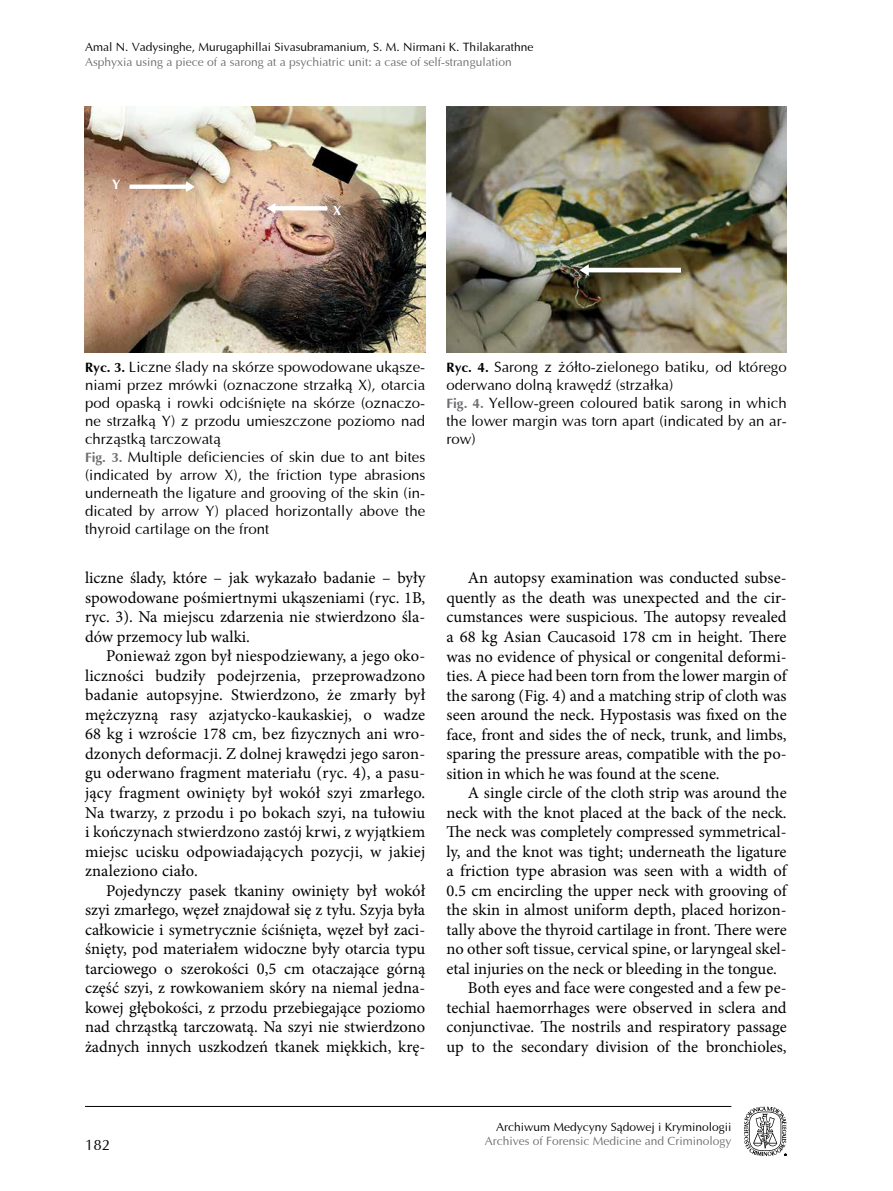
<style>
.page{position:relative;width:893px;height:1191px;background:#fff}
.page>*{position:absolute;margin:0;border:0;box-sizing:border-box;transform-origin:0 0}
.t1{font:16.5px/19.5px "Minion Pro";color:#000;text-align:justify}
.t2{font:15px/18px "Ottawa";color:#000}
.t3{font:700 13.5px "Ottawa";color:#fff}
.t4{font:12px "Ottawa";color:#6d6e71}
.t5{font:12px "Ottawa";color:#000}
.s1{font-weight:700;font-size:13.5px}
.s2{font-weight:700;font-size:13.5px;color:#6d6e71}
</style>
<div class="page">
<hr style="left:85px;top:1106px;width:646px;height:1px;background:#000">
<svg style="left:744px;top:1106px;width:43px;height:50px"></svg>
<img style="left:85px;top:106px;width:340px;height:247px">
<img style="left:130px;top:181px;width:65px;height:11px">
<img style="left:267px;top:203px;width:60px;height:11px">
<img style="left:446px;top:106px;width:341px;height:247px">
<img style="left:579px;top:264px;width:102px;height:12px">
<p class="t5" style="left:85px;top:40px;width:450px">Amal N. Vadysinghe, Murugaphillai Sivasubramanium, S. M. Nirmani K. Thilakarathne</p>
<p class="t4" style="left:85px;top:54px;width:428px">Asphyxia using a piece of a sarong at a psychiatric unit: a case of self-strangulation</p>
<p class="t3" style="left:112px;top:175px;width:10px">Y</p>
<p class="t3" style="left:333px;top:202px;width:10px">X</p>
<p class="t2" style="left:85px;top:358px;width:342px"><span class="s1">Ryc. 3.</span> Liczne ślady na skórze spowodowane ukąsze&shy;niami przez mrówki (oznaczone strzałką X), otarcia pod opaską i rowki odciśnięte na skórze (oznaczo&shy;ne strzałką Y) z przodu umieszczone poziomo nad chrząstką tarczowatą<br><span class="s2">Fig. 3.</span> Multiple deficiencies of skin due to ant bites (indicated by arrow X), the friction type abrasions underneath the ligature and grooving of the skin (in&shy;dicated by arrow Y) placed horizontally above the thyroid cartilage on the front</p>
<p class="t2" style="left:446px;top:358px;width:342px"><span class="s1">Ryc. 4.</span> Sarong z żółto-zielonego batiku, od którego oderwano dolną krawędź (strzałka)<br><span class="s2">Fig. 4.</span> Yellow-green coloured batik sarong in which the lower margin was torn apart (indicated by an ar&shy;row)</p>
<p class="t1" style="left:85px;top:568px;width:342px">liczne ślady, które – jak wykazało badanie – były spowodowane pośmiertnymi ukąszeniami (ryc. 1B, ryc. 3). Na miejscu zdarzenia nie stwierdzono śla&shy;dów przemocy lub walki.</p>
<p class="t1" style="left:85px;top:646px;width:342px;text-indent:21px">Ponieważ zgon był niespodziewany, a jego oko&shy;liczności budziły podejrzenia, przeprowadzono badanie autopsyjne. Stwierdzono, że zmarły był mężczyzną rasy azjatycko-kaukaskiej, o wadze 68 kg i wzroście 178 cm, bez fizycznych ani wro&shy;dzonych deformacji. Z dolnej krawędzi jego saron&shy;gu oderwano fragment materiału (ryc. 4), a pasu&shy;jący fragment owinięty był wokół szyi zmarłego.<br>Na twarzy, z przodu i po bokach szyi, na tułowiu i kończynach stwierdzono zastój krwi, z wyjątkiem miejsc ucisku odpowiadających pozycji, w jakiej znaleziono ciało.</p>
<p class="t1" style="left:85px;top:880px;width:342px;text-indent:21px">Pojedynczy pasek tkaniny owinięty był wokół szyi zmarłego, węzeł znajdował się z tyłu. Szyja była całkowicie i symetrycznie ściśnięta, węzeł był zaci&shy;śnięty, pod materiałem widoczne były otarcia typu tarciowego o szerokości 0,5 cm otaczające górną część szyi, z rowkowaniem skóry na niemal jedna&shy;kowej głębokości, z przodu przebiegające poziomo nad chrząstką tarczowatą. Na szyi nie stwierdzono żadnych innych uszkodzeń tkanek miękkich, krę-</p>
<p class="t1" style="left:446px;top:568px;width:342px;text-indent:21px">An autopsy examination was conducted subse&shy;quently as the death was unexpected and the cir&shy;cumstances were suspicious. The autopsy revealed a 68 kg Asian Caucasoid 178 cm in height. There was no evidence of physical or congenital deformi&shy;ties. A piece had been torn from the lower margin of the sarong (Fig. 4) and a matching strip of cloth was seen around the neck. Hypostasis was fixed on the face, front and sides the of neck, trunk, and limbs, sparing the pressure areas, compatible with the po&shy;sition in which he was found at the scene.</p>
<p class="t1" style="left:468px;top:783px;width:320px">A single circle of the cloth strip was around the</p>
<p class="t1" style="left:446px;top:802px;width:342px">neck with the knot placed at the back of the neck.</p>
<p class="t1" style="left:446px;top:822px;width:342px">The neck was completely compressed symmetrical-</p>
<p class="t1" style="left:446px;top:841px;width:342px">ly, and the knot was tight; underneath the ligature</p>
<p class="t1" style="left:446px;top:861px;width:342px">a friction type abrasion was seen with a width of</p>
<p class="t1" style="left:446px;top:880px;width:342px">0.5 cm encircling the upper neck with grooving of</p>
<p class="t1" style="left:446px;top:900px;width:342px">the skin in almost uniform depth, placed horizon-</p>
<p class="t1" style="left:446px;top:919px;width:342px">tally above the thyroid cartilage in front. There were</p>
<p class="t1" style="left:446px;top:939px;width:342px">no other soft tissue, cervical spine, or laryngeal skel-</p>
<p class="t1" style="left:446px;top:958px;width:332px">etal injuries on the neck or bleeding in the tongue.</p>
<p class="t1" style="left:468px;top:978px;width:320px">Both eyes and face were congested and a few pe-</p>
<p class="t1" style="left:446px;top:997px;width:342px">techial haemorrhages were observed in sclera and</p>
<p class="t1" style="left:446px;top:1017px;width:342px">conjunctivae. The nostrils and respiratory passage</p>
<p class="t1" style="left:446px;top:1036px;width:342px">up to the secondary division of the bronchioles,</p>
<p class="t2" style="left:85px;top:1136px;width:27px">182</p>
<p class="t5" style="left:496px;top:1119px;width:237px">Archiwum Medycyny Sądowej i Kryminologii</p>
<p class="t4" style="left:485px;top:1134px;width:248px">Archives of Forensic Medicine and Criminology</p>
</div>
